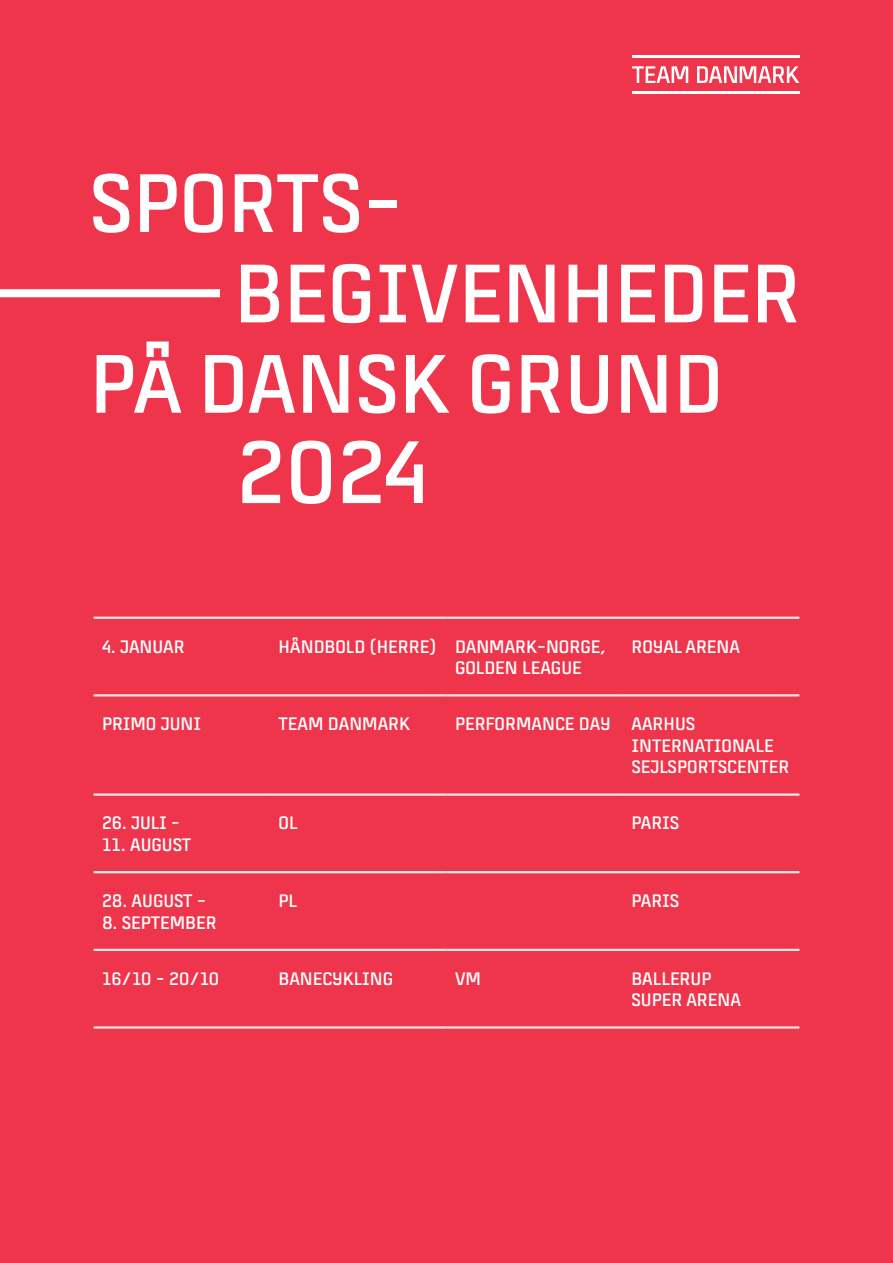
<style>
.page{position:relative;width:893px;height:1263px;background:#ee354b}
.page>*{position:absolute;margin:0;border:0;box-sizing:border-box;transform-origin:0 0}
.t1{font:700 88.05px "Team Danmark 4";color:#fff}
.t2{font:700 82.5px/90.3px "Team Danmark 4";color:#fff}
.t3{font:700 18px/21.6px "Team Danmark 4";color:#fff}
</style>
<div class="page">
<svg style="left:632px;top:66px;width:56px;height:17px"></svg>
<svg style="left:697px;top:66px;width:102px;height:17px"></svg>
<hr style="left:632px;top:56px;width:167px;height:2px;background:#fff">
<hr style="left:632px;top:91px;width:167px;height:3px;background:#fff">
<div style="left:0;top:289px;width:220px;height:8px;background:#fff"></div>
<hr style="left:94px;top:617px;width:176px;height:2px;background:#e6e7e9">
<hr style="left:270px;top:617px;width:176px;height:2px;background:#e6e7e9">
<hr style="left:446px;top:617px;width:177px;height:2px;background:#e6e7e9">
<hr style="left:623px;top:617px;width:176px;height:2px;background:#e6e7e9">
<hr style="left:94px;top:694px;width:176px;height:2px;background:#e6e7e9">
<hr style="left:270px;top:694px;width:176px;height:2px;background:#e6e7e9">
<hr style="left:446px;top:694px;width:177px;height:2px;background:#e6e7e9">
<hr style="left:623px;top:694px;width:176px;height:2px;background:#e6e7e9">
<hr style="left:94px;top:793px;width:176px;height:3px;background:#e6e7e9">
<hr style="left:270px;top:793px;width:176px;height:3px;background:#e6e7e9">
<hr style="left:446px;top:793px;width:177px;height:3px;background:#e6e7e9">
<hr style="left:623px;top:793px;width:176px;height:3px;background:#e6e7e9">
<hr style="left:94px;top:871px;width:176px;height:2px;background:#e6e7e9">
<hr style="left:270px;top:871px;width:176px;height:2px;background:#e6e7e9">
<hr style="left:446px;top:871px;width:177px;height:2px;background:#e6e7e9">
<hr style="left:623px;top:871px;width:176px;height:2px;background:#e6e7e9">
<hr style="left:94px;top:949px;width:176px;height:2px;background:#e6e7e9">
<hr style="left:270px;top:949px;width:176px;height:2px;background:#e6e7e9">
<hr style="left:446px;top:949px;width:177px;height:2px;background:#e6e7e9">
<hr style="left:623px;top:949px;width:176px;height:2px;background:#e6e7e9">
<hr style="left:94px;top:1026px;width:176px;height:2px;background:#e6e7e9">
<hr style="left:270px;top:1026px;width:176px;height:2px;background:#e6e7e9">
<hr style="left:446px;top:1026px;width:177px;height:2px;background:#e6e7e9">
<hr style="left:623px;top:1026px;width:176px;height:2px;background:#e6e7e9">
<p class="t2" style="left:234px;top:155px;width:569px;text-indent:-144px">SPORTS-<br>BEGIVENHEDER</p>
<p class="t2" style="left:90px;top:336px;width:635px">PÅ DANSK GRUND</p>
<p class="t1" style="left:237px;top:426px;width:193px">2024</p>
<p class="t3" style="left:102px;top:635px;width:84px">4. JANUAR</p>
<p class="t3" style="left:279px;top:635px;width:159px">HÅNDBOLD (HERRE)</p>
<p class="t3" style="left:455px;top:635px;width:152px">DANMARK-NORGE,<br>GOLDEN LEAGUE</p>
<p class="t3" style="left:631px;top:635px;width:110px">ROYAL ARENA</p>
<p class="t3" style="left:102px;top:712px;width:101px">PRIMO JUNI</p>
<p class="t3" style="left:279px;top:712px;width:133px">TEAM DANMARK</p>
<p class="t3" style="left:455px;top:712px;width:157px">PERFORMANCE DAY</p>
<p class="t3" style="left:631px;top:712px;width:159px">AARHUS<br>INTERNATIONALE<br>SEJLSPORTSCENTER</p>
<p class="t3" style="left:102px;top:812px;width:80px">26. JULI -</p>
<p class="t3" style="left:102px;top:833px;width:91px">11. AUGUST</p>
<p class="t3" style="left:102px;top:889px;width:105px">28. AUGUST –</p>
<p class="t3" style="left:102px;top:911px;width:116px">8. SEPTEMBER</p>
<p class="t3" style="left:279px;top:812px;width:21px">OL</p>
<p class="t3" style="left:631px;top:812px;width:49px">PARIS</p>
<p class="t3" style="left:279px;top:889px;width:20px">PL</p>
<p class="t3" style="left:631px;top:889px;width:49px">PARIS</p>
<p class="t3" style="left:102px;top:967px;width:119px">16/10 - 20/10</p>
<p class="t3" style="left:279px;top:967px;width:116px">BANECYKLING</p>
<p class="t3" style="left:455px;top:967px;width:27px">VM</p>
<p class="t3" style="left:631px;top:967px;width:111px">BALLERUP<br>SUPER ARENA</p>
</div>
